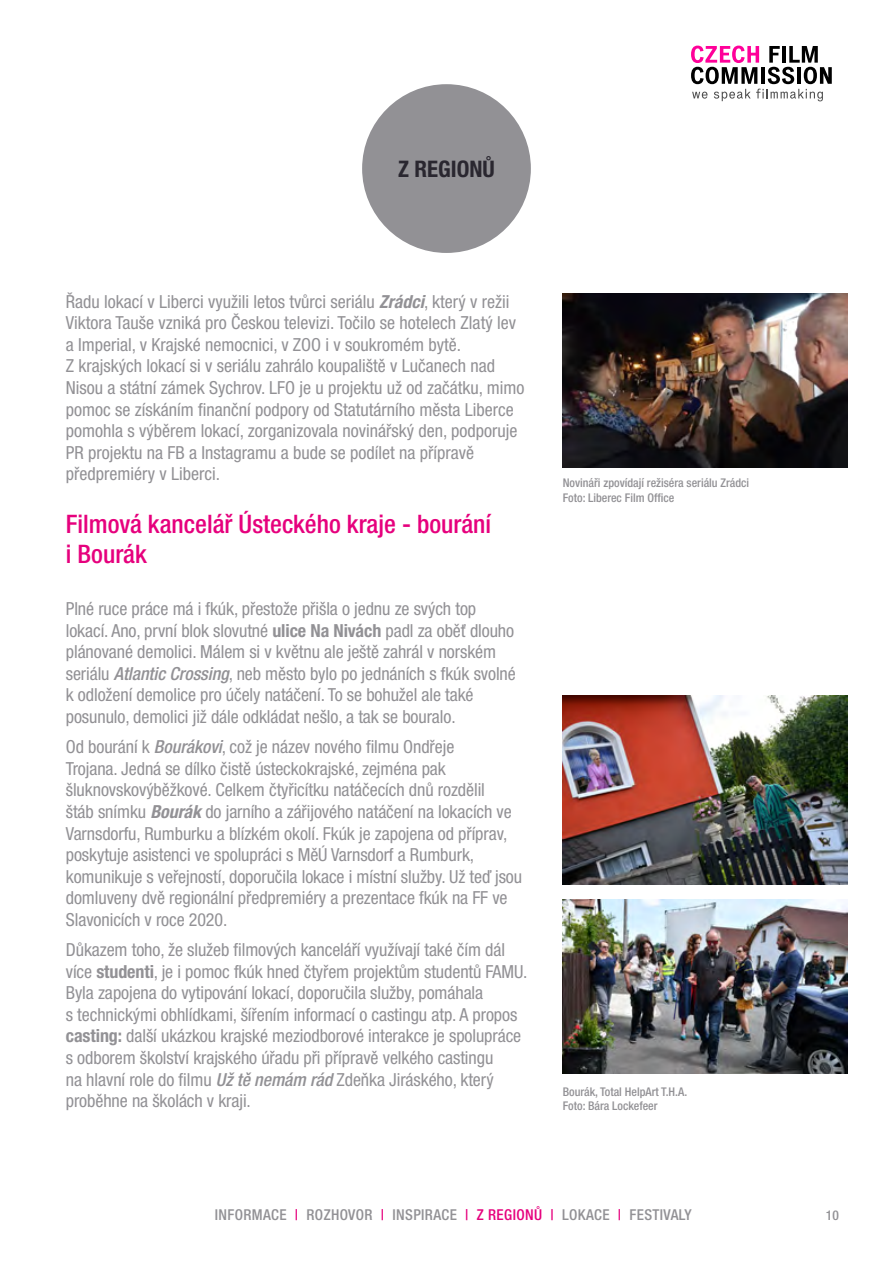
<style>
.page{position:relative;width:893px;height:1263px;background:#fff}
.page>*{position:absolute;margin:0;border:0;box-sizing:border-box;transform-origin:0 0}
.t1{font:500 condensed 25.5px/30.6px "Helvetica Neue CE";color:#e6007d}
.t2{font:700 22.8px "Helvetica Neue Cond CE";color:#2a2730}
.t3{font:18px/21.6px "Helvetica Neue Cond CE";letter-spacing:-.005em;color:#929195}
.t4{font:500 condensed 15px "Helvetica Neue CE";letter-spacing:.025em;color:#929195}
.t5{font:500 condensed 13.5px "Helvetica Neue CE";color:#929195}
.t6{font:500 condensed 12px "Helvetica Neue CE";color:#929195}
.s1{font-weight:700;font-style:italic}
.s2{font-weight:700}
.s3{font-family:"Helvetica Neue CE";font-weight:500;font-style:italic;font-stretch:condensed}
.s4{color:#e6007d}
</style>
<div class="page">
<div style="left:362px;top:84px;width:169px;height:169px;background:#929195;border-radius:50%"></div>
<svg style="left:691px;top:46px;width:141px;height:55px"></svg>
<img style="left:563px;top:695px;width:284px;height:189px">
<img style="left:563px;top:899px;width:284px;height:175px">
<img style="left:563px;top:293px;width:284px;height:175px">
<p class="t2" style="left:398px;top:156px;width:98px">Z REGIONŮ</p>
<p class="t3" style="left:66px;top:291px;width:460px">Řadu lokací v Liberci využili letos tvůrci seriálu <span class="s1">Zrádci</span>, který v režii Viktora Tauše vzniká pro Českou televizi. Točilo se hotelech Zlatý lev a Imperial, v Krajské nemocnici, v ZOO i v soukromém bytě.<br>Z krajských lokací si v seriálu zahrálo koupaliště v Lučanech nad Nisou a státní zámek Sychrov. LFO je u projektu už od začátku, mimo pomoc se získáním finanční podpory od Statutárního města Liberce pomohla s výběrem lokací, zorganizovala novinářský den, podporuje PR projektu na FB a Instagramu a bude se podílet na přípravě předpremiéry v Liberci.</p>
<p class="t1" style="left:66px;top:509px;width:427px">Filmová kancelář Ústeckého kraje - bourání i Bourák</p>
<p class="t3" style="left:66px;top:598px;width:451px">Plné ruce práce má i fkúk, přestože přišla o jednu ze svých top lokací. Ano, první blok slovutné <span class="s2">ulice Na Nivách</span> padl za oběť dlouho plánované demolici. Málem si v květnu ale ještě zahrál v norském seriálu <span class="s3">Atlantic Crossing</span>, neb město bylo po jednáních s fkúk svolné k odložení demolice pro účely natáčení. To se bohužel ale také posunulo, demolici již dále odkládat nešlo, a tak se bouralo.</p>
<p class="t3" style="left:66px;top:736px;width:458px">Od bourání k <span class="s3">Bourákovi</span>, což je název nového filmu Ondřeje<br>Trojana. Jedná se dílko čistě ústeckokrajské, zejména pak šluknovskovýběžkové. Celkem čtyřicítku natáčecích dnů rozdělil<br>štáb snímku <span class="s1">Bourák</span> do jarního a zářijového natáčení na lokacích ve Varnsdorfu, Rumburku a blízkém okolí. Fkúk je zapojena od příprav, poskytuje asistenci ve spolupráci s MěÚ Varnsdorf a Rumburk, komunikuje s veřejností, doporučila lokace i místní služby. Už teď jsou domluveny dvě regionální předpremiéry a prezentace fkúk na FF ve Slavonicích v roce 2020.</p>
<p class="t3" style="left:66px;top:939px;width:463px">Důkazem toho, že služeb filmových kanceláří využívají také čím dál více <span class="s2">studenti</span>, je i pomoc fkúk hned čtyřem projektům studentů FAMU.<br>Byla zapojena do vytipování lokací, doporučila služby, pomáhala<br>s technickými obhlídkami, šířením informací o castingu atp. A propos <span class="s2">casting:</span> další ukázkou krajské meziodborové interakce je spolupráce s odborem školství krajského úřadu při přípravě velkého castingu<br>na hlavní role do filmu <span class="s3">Už tě nemám rád</span> Zdeňka Jiráského, který proběhne na školách v kraji.</p>
<p class="t6" style="left:563px;top:476px;width:188px">Novináři zpovídají režiséra seriálu Zrádci</p>
<p class="t6" style="left:563px;top:491px;width:113px">Foto: Liberec Film Office</p>
<p class="t6" style="left:563px;top:1084px;width:126px">Bourák, Total HelpArt T.H.A.</p>
<p class="t6" style="left:563px;top:1099px;width:96px">Foto: Bára Lockefeer</p>
<p class="t4" style="left:215px;top:1206px;width:478px">INFORMACE <span class="s4">|</span> ROZHOVOR <span class="s4">|</span> INSPIRACE <span class="s4">| Z REGIONŮ |</span> LOKACE <span class="s4">|</span> FESTIVALY</p>
<p class="t5" style="left:826px;top:1208px;width:15px">10</p>
</div>
